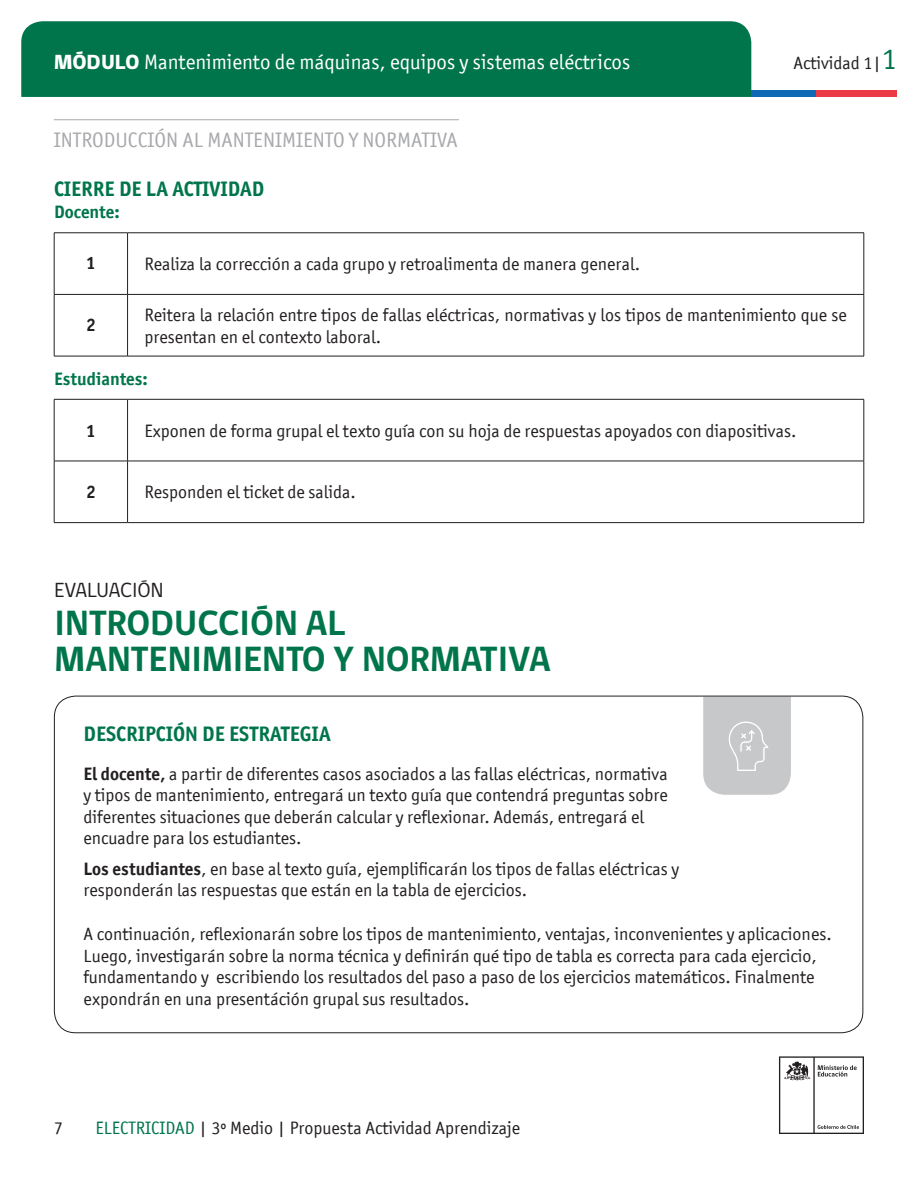
<style>
.page{position:relative;width:918px;height:1188px;background:#fff}
.page>*{position:absolute;margin:0;border:0;box-sizing:border-box;transform-origin:0 0}
.t1{font:700 36px/36px "gob CL";color:#00754b}
.t2{font:21px "Officina San ITC";color:#fff}
.t3{font:700 21px "Officina San ITC";color:#00754b}
.t4{font:21px "Officina San ITC";color:#a8a9ad}
.t5{font:21px "gob CL";color:#231f20}
.t6{font:18px/21.6px "Officina San ITC";color:#231f20}
.t7{font:700 18px "Officina San ITC";color:#00754b}
.t8{font:700 18px "Officina San ITC";color:#231f20}
.s1{font-family:"gob CL";font-weight:800}
.s2{font-size:30px;color:#00754b}
.s3{font-weight:700}
.s4{color:#00754b}
</style>
<div class="page">
<svg style="left:779px;top:1056px;width:85px;height:78px"></svg>
<div style="left:21px;top:21px;width:730px;height:76px;background:#00754b"></div>
<div style="left:751px;top:90px;width:65px;height:7px;background:#0f69b4"></div>
<div style="left:816px;top:90px;width:81px;height:7px;background:#eb3c46"></div>
<hr style="left:127px;top:233px;width:1px;height:61px;background:#231f20">
<hr style="left:54px;top:294px;width:74px;height:1px;background:#231f20">
<hr style="left:128px;top:294px;width:736px;height:1px;background:#231f20">
<hr style="left:127px;top:295px;width:1px;height:61px;background:#231f20">
<hr style="left:54px;top:356px;width:74px;height:1px;background:#231f20">
<hr style="left:128px;top:356px;width:736px;height:1px;background:#231f20">
<hr style="left:54px;top:233px;width:74px;height:1px;background:#231f20">
<hr style="left:54px;top:233px;width:1px;height:61px;background:#231f20">
<hr style="left:128px;top:233px;width:736px;height:1px;background:#231f20">
<hr style="left:864px;top:233px;width:1px;height:61px;background:#231f20">
<hr style="left:54px;top:295px;width:1px;height:61px;background:#231f20">
<hr style="left:864px;top:295px;width:1px;height:61px;background:#231f20">
<hr style="left:54px;top:399px;width:74px;height:1px;background:#231f20">
<hr style="left:54px;top:400px;width:1px;height:61px;background:#231f20">
<hr style="left:128px;top:399px;width:736px;height:1px;background:#231f20">
<hr style="left:127px;top:400px;width:1px;height:61px;background:#231f20">
<hr style="left:864px;top:400px;width:1px;height:61px;background:#231f20">
<hr style="left:54px;top:461px;width:74px;height:1px;background:#231f20">
<hr style="left:54px;top:461px;width:1px;height:61px;background:#231f20">
<hr style="left:128px;top:461px;width:736px;height:1px;background:#231f20">
<hr style="left:127px;top:461px;width:1px;height:61px;background:#231f20">
<hr style="left:864px;top:461px;width:1px;height:61px;background:#231f20">
<hr style="left:54px;top:522px;width:74px;height:1px;background:#231f20">
<hr style="left:128px;top:522px;width:736px;height:1px;background:#231f20">
<hr style="left:54px;top:119px;width:405px;height:1px;background:#a8a9ad">
<svg style="left:703px;top:698px;width:88px;height:97px;background:#cacbcd"></svg>
<p class="t2" style="left:54px;top:50px;width:578px"><span class="s1">MÓDULO</span> Mantenimiento de máquinas, equipos y sistemas eléctricos</p>
<p class="t6" style="left:794px;top:52px;width:105px">Actividad 1|<span class="s2">1</span></p>
<p class="t4" style="left:54px;top:128px;width:405px">INTRODUCCIÓN AL MANTENIMIENTO Y NORMATIVA</p>
<p class="t3" style="left:54px;top:176px;width:212px">CIERRE DE LA ACTIVIDAD</p>
<p class="t7" style="left:54px;top:201px;width:67px">Docente:</p>
<p class="t8" style="left:86px;top:252px;width:11px">1</p>
<p class="t6" style="left:145px;top:253px;width:497px">Realiza la corrección a cada grupo y retroalimenta de manera general.</p>
<p class="t8" style="left:86px;top:314px;width:11px">2</p>
<p class="t6" style="left:145px;top:304px;width:704px">Reitera la relación entre tipos de fallas eléctricas, normativas y los tipos de mantenimiento que se presentan en el contexto laboral.</p>
<p class="t7" style="left:54px;top:367px;width:95px">Estudiantes:</p>
<p class="t8" style="left:86px;top:419px;width:11px">1</p>
<p class="t6" style="left:145px;top:420px;width:653px">Exponen de forma grupal el texto guía con su hoja de respuestas apoyados con diapositivas.</p>
<p class="t8" style="left:86px;top:481px;width:11px">2</p>
<p class="t6" style="left:145px;top:481px;width:213px">Responden el ticket de salida.</p>
<p class="t5" style="left:55px;top:576px;width:110px">EVALUACIÓN</p>
<p class="t1" style="left:55px;top:606px;width:498px">INTRODUCCIÓN AL<br>MANTENIMIENTO Y NORMATIVA</p>
<p class="t3" style="left:84px;top:721px;width:249px">DESCRIPCIÓN DE ESTRATEGIA</p>
<p class="t6" style="left:84px;top:763px;width:586px"><span class="s3">El docente,</span> a partir de diferentes casos asociados a las fallas eléctricas, normativa y tipos de mantenimiento, entregará un texto guía que contendrá preguntas sobre diferentes situaciones que deberán calcular y reflexionar. Además, entregará el encuadre para los estudiantes.</p>
<p class="t6" style="left:84px;top:858px;width:597px"><span class="s3">Los estudiantes</span>, en base al texto guía, ejemplificarán los tipos de fallas eléctricas y responderán las respuestas que están en la tabla de ejercicios.</p>
<p class="t6" style="left:84px;top:923px;width:750px">A continuación, reflexionarán sobre los tipos de mantenimiento, ventajas, inconvenientes y aplicaciones.<br>Luego, investigarán sobre la norma técnica y definirán qué tipo de tabla es correcta para cada ejercicio, fundamentando y escribiendo los resultados del paso a paso de los ejercicios matemáticos. Finalmente expondrán en una presentáción grupal sus resultados.</p>
<p class="t6" style="left:54px;top:1117px;width:10px">7</p>
<p class="t6" style="left:95px;top:1117px;width:426px"><span class="s4">ELECTRICIDAD</span> | 3º Medio | Propuesta Actividad Aprendizaje</p>
</div>
